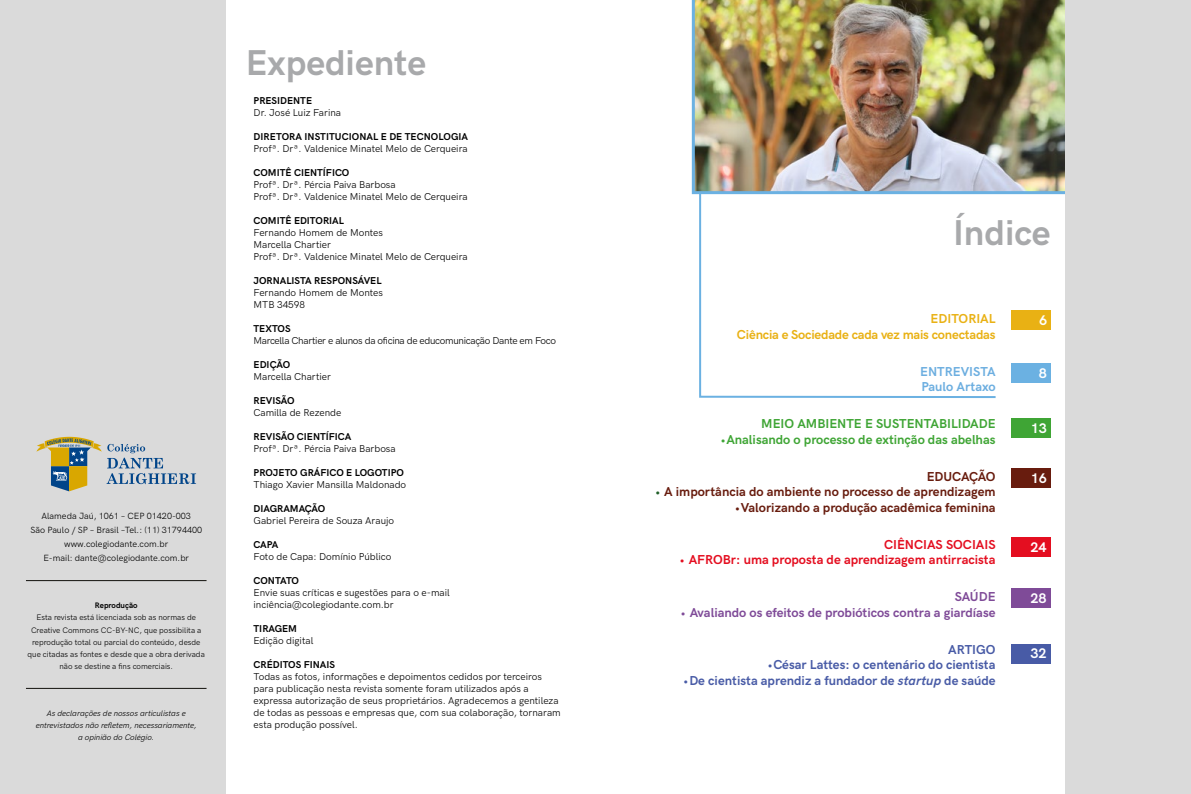
<style>
.page{position:relative;width:1191px;height:794px;background:#fff}
.page>*{position:absolute;margin:0;border:0;box-sizing:border-box;transform-origin:0 0}
.t1{font:700 36px "HK Grotesk";color:#a8a9ab}
.t2{font:700 14px "HK Grotesk";color:#fff}
.t3{font:700 13px "HK Grotesk";color:#485ba6}
.t4{font:700 13px "HK Grotesk";color:#681c0e}
.t5{font:700 13px "HK Grotesk";color:#3fa535}
.t6{font:700 13px "HK Grotesk";color:#e40e20}
.t7{font:700 13px "HK Grotesk";color:#7f4b98}
.t8{font:700 13px/15.6px "HK Grotesk";letter-spacing:-.015em;color:#e9b114;text-align:right}
.t9{font:700 13px/15.6px "HK Grotesk";color:#6caee0}
.t10{font:700 13px "HK Grotesk";letter-spacing:-.03em;color:#681c0e}
.t11{font:10px/12px "HK Grotesk";color:#000}
.t12{font:700 10px "HK Grotesk";color:#000}
.t13{font:10px "HK Grotesk";letter-spacing:-.03em;color:#000}
.t14{font:9px/14px "HK Grotesk";color:#000;text-align:center}
.t15{font:8px/12px "HK Grotesk";color:#000;text-align:center}
.t16{font:italic 8px/12px "HK Grotesk";color:#000;text-align:center}
.t17{font:700 8px "HK Grotesk";color:#000}
.s1{color:#205f28}
.s2{font-style:italic}
</style>
<div class="page">
<div style="left:0;top:0;width:226px;height:794px;background:#dadada"></div>
<svg style="left:36px;top:437px;width:160px;height:54px"></svg>
<hr style="left:26px;top:580px;width:180px;height:1px;background:#12110c">
<hr style="left:26px;top:688px;width:180px;height:1px;background:#12110c">
<svg style="left:698px;top:194px;width:299px;height:204px"></svg>
<img style="left:692px;top:0;width:373px;height:194px">
<div style="left:1011px;top:310px;width:40px;height:20px;background:#e9b114"></div>
<div style="left:1011px;top:363px;width:39px;height:20px;background:#6bb1e2"></div>
<div style="left:1011px;top:468px;width:39px;height:20px;background:#681c0e"></div>
<div style="left:1010px;top:643px;width:40px;height:20px;background:#485ba6"></div>
<div style="left:1011px;top:418px;width:39px;height:19px;background:#3fa535"></div>
<div style="left:1010px;top:537px;width:40px;height:20px;background:#e40e20"></div>
<div style="left:1010px;top:588px;width:40px;height:20px;background:#7f4b98"></div>
<div style="left:1065px;top:0;width:126px;height:794px;background:#dadada"></div>
<p class="t14" style="left:30px;top:508px;width:173px">Alameda Jaú, 1061 – CEP 01420-003<br>São Paulo / SP – Brasil –Tel.: (11) 31794400 www.colegiodante.com.br<br>E-mail: dante@colegiodante.com.br</p>
<p class="t17" style="left:95px;top:600px;width:44px">Reprodução</p>
<p class="t15" style="left:28px;top:611px;width:179px">Esta revista está licenciada sob as normas de Creative Commons CC-BY-NC, que possibilita a reprodução total ou parcial do conteúdo, desde que citadas as fontes e desde que a obra derivada não se destine a fins comerciais.</p>
<p class="t16" style="left:36px;top:707px;width:162px">As declarações de nossos articulistas e entrevistados não refletem, necessariamente, a opinião do Colégio.</p>
<h1 class="t1" style="left:246px;top:36px;width:182px">Expediente</h1>
<p class="t12" style="left:253px;top:93px;width:60px">PRESIDENTE</p>
<p class="t11" style="left:253px;top:106px;width:89px">Dr. José Luiz Farina</p>
<p class="t12" style="left:253px;top:129px;width:216px">DIRETORA INSTITUCIONAL E DE TECNOLOGIA</p>
<p class="t11" style="left:253px;top:142px;width:216px">Profª. Drª. Valdenice Minatel Melo de Cerqueira</p>
<p class="t12" style="left:253px;top:165px;width:97px">COMITÊ CIENTÍFICO</p>
<p class="t11" style="left:253px;top:178px;width:216px">Profª. Drª. Pércia Paiva Barbosa<br>Profª. Drª. Valdenice Minatel Melo de Cerqueira</p>
<p class="t12" style="left:253px;top:213px;width:92px">COMITÊ EDITORIAL</p>
<p class="t11" style="left:253px;top:226px;width:216px">Fernando Homem de Montes<br>Marcella Chartier<br>Profª. Drª. Valdenice Minatel Melo de Cerqueira</p>
<p class="t12" style="left:253px;top:273px;width:129px">JORNALISTA RESPONSÁVEL</p>
<p class="t11" style="left:253px;top:286px;width:131px">Fernando Homem de Montes<br>MTB 34598</p>
<p class="t12" style="left:253px;top:321px;width:39px">TEXTOS</p>
<p class="t13" style="left:253px;top:333px;width:304px">Marcella Chartier e alunos da oficina de educomunicação Dante em Foco</p>
<p class="t12" style="left:253px;top:357px;width:38px">EDIÇÃO</p>
<p class="t11" style="left:253px;top:370px;width:79px">Marcella Chartier</p>
<p class="t12" style="left:253px;top:393px;width:42px">REVISÃO</p>
<p class="t11" style="left:253px;top:406px;width:89px">Camilla de Rezende</p>
<p class="t12" style="left:253px;top:429px;width:99px">REVISÃO CIENTÍFICA</p>
<p class="t11" style="left:253px;top:442px;width:144px">Profª. Drª. Pércia Paiva Barbosa</p>
<p class="t12" style="left:253px;top:465px;width:152px">PROJETO GRÁFICO E LOGOTIPO</p>
<p class="t11" style="left:253px;top:478px;width:154px">Thiago Xavier Mansilla Maldonado</p>
<p class="t12" style="left:253px;top:501px;width:73px">DIAGRAMAÇÃO</p>
<p class="t11" style="left:253px;top:514px;width:142px">Gabriel Pereira de Souza Araujo</p>
<p class="t12" style="left:253px;top:537px;width:26px">CAPA</p>
<p class="t11" style="left:253px;top:550px;width:139px">Foto de Capa: Domínio Público</p>
<p class="t12" style="left:253px;top:573px;width:47px">CONTATO</p>
<p class="t11" style="left:253px;top:586px;width:198px">Envie suas críticas e sugestões para o e-mail inciência@colegiodante.com.br</p>
<p class="t12" style="left:253px;top:621px;width:45px">TIRAGEM</p>
<p class="t11" style="left:253px;top:634px;width:61px">Edição digital</p>
<p class="t12" style="left:253px;top:657px;width:83px">CRÉDITOS FINAIS</p>
<p class="t11" style="left:253px;top:670px;width:309px">Todas as fotos, informações e depoimentos cedidos por terceiros para publicação nesta revista somente foram utilizados após a expressa autorização de seus proprietários. Agradecemos a gentileza de todas as pessoas e empresas que, com sua colaboração, tornaram esta produção possível.</p>
<h1 class="t1" style="left:953px;top:205px;width:99px">Índice</h1>
<h3 class="t8" style="left:737px;top:310px;width:260px">EDITORIAL<br>Ciência e Sociedade cada vez mais conectadas</h3>
<h3 class="t9" style="left:920px;top:362px;width:77px">ENTREVISTA<br>Paulo Artaxo</h3>
<h3 class="t5" style="left:761px;top:414px;width:236px">MEIO AMBIENTE E SUSTENTABILIDADE</h3>
<h3 class="t5" style="left:720px;top:429px;width:276px">•Analisando o processo de extinção das abelhas</h3>
<h3 class="t10" style="left:926px;top:466px;width:70px">EDUCAÇÃO</h3>
<h3 class="t4" style="left:655px;top:482px;width:342px"><span class="s1">•</span> A importância do ambiente no processo de aprendizagem</h3>
<h3 class="t4" style="left:735px;top:497px;width:262px">•Valorizando a produção acadêmica feminina</h3>
<h3 class="t6" style="left:884px;top:534px;width:113px">CIÊNCIAS SOCIAIS</h3>
<h3 class="t6" style="left:680px;top:550px;width:317px">• AFROBr: uma proposta de aprendizagem antirracista</h3>
<h3 class="t7" style="left:954px;top:587px;width:42px">SAÚDE</h3>
<h3 class="t7" style="left:681px;top:602px;width:316px">• Avaliando os efeitos de probióticos contra a giardíase</h3>
<h3 class="t3" style="left:948px;top:639px;width:49px">ARTIGO</h3>
<h3 class="t3" style="left:767px;top:655px;width:229px">•César Lattes: o centenário do cientista</h3>
<h3 class="t3" style="left:683px;top:670px;width:313px">•De cientista aprendiz a fundador de <span class="s2">startup</span> de saúde</h3>
<h2 class="t2" style="left:1039px;top:310px;width:10px">6</h2>
<h2 class="t2" style="left:1038px;top:363px;width:10px">8</h2>
<h2 class="t2" style="left:1030px;top:417px;width:18px">13</h2>
<h2 class="t2" style="left:1030px;top:468px;width:18px">16</h2>
<h2 class="t2" style="left:1030px;top:537px;width:18px">24</h2>
<h2 class="t2" style="left:1030px;top:588px;width:18px">28</h2>
<h2 class="t2" style="left:1030px;top:643px;width:18px">32</h2>
</div>
